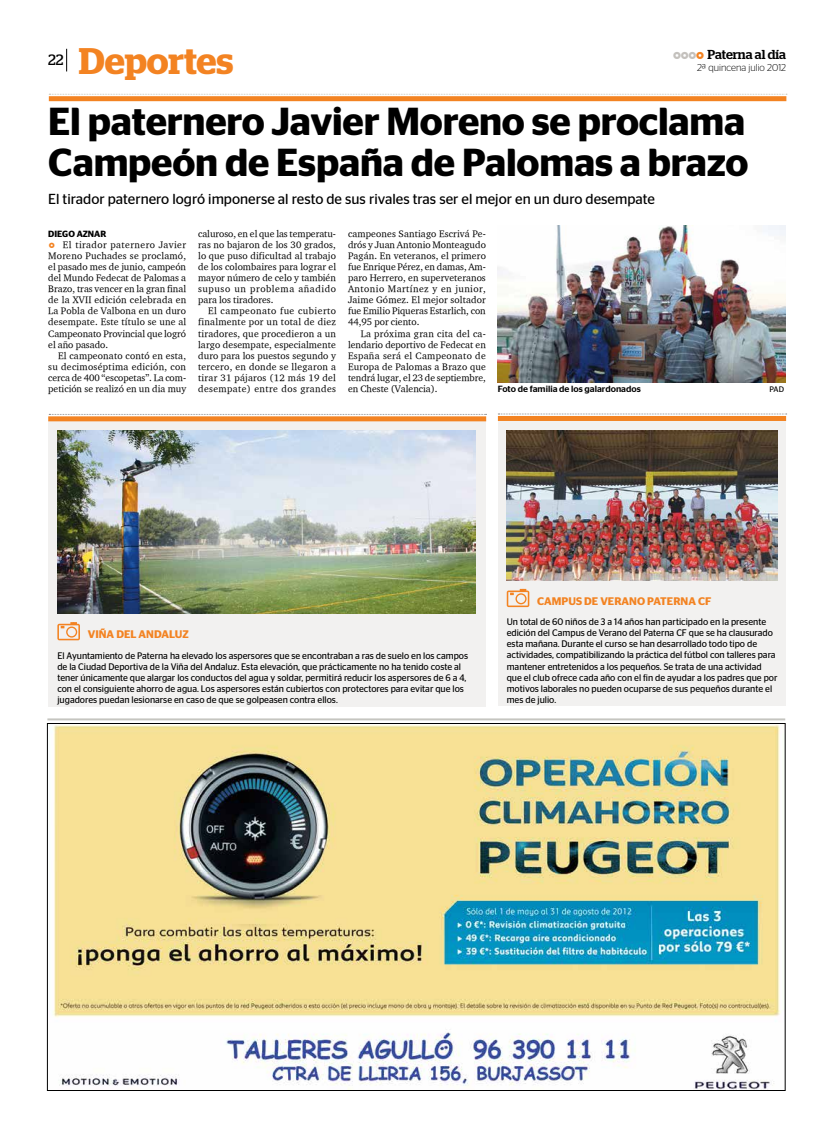
<style>
.page{position:relative;width:823px;height:1134px;background:#fff}
.page>*{position:absolute;margin:0;border:0;box-sizing:border-box;transform-origin:0 0}
.t1{font:600 39px/41px "Stag Sans";letter-spacing:-.005em;color:#000}
.t2{font:600 37px "Stag";color:#f38322}
.t3{font:15px "Stag";color:#000}
.t4{font:14.5px "Stag Sans";color:#000}
.t5{font:500 13px "Stag";color:#000}
.t6{font:600 11px "Stag Sans";color:#f38322}
.t7{font:300 10px "Stag Sans";color:#000}
.t8{font:9.7px/11.1px "Charter ITCTT";color:#000;text-align:justify}
.t9{font:9.5px/11.1px "Stag Sans";color:#000;scale:.96 1}
.t10{font:500 9px "Stag Sans";color:#000}
.t11{font:600 9px "Stag Sans";color:#000}
.t12{font:8px "Stag Sans";color:#000}
.s1{font-family:"Fedra Sans Bold Expert";color:#f38322}
.s2{font-family:"Fedra Sans Bold Expert";font-weight:400;color:#c4c1bd}
.s3{font-family:"Fedra Sans Bold Expert";font-weight:400;color:#f38322}
</style>
<div class="page">
<svg style="left:66px;top:49px;width:1px;height:22px"></svg>
<div style="left:49px;top:96px;width:736px;height:5px;background:#f38322"></div>
<svg style="left:49px;top:94px;width:737px;height:1px"></svg>
<img style="left:497px;top:226px;width:288px;height:156px">
<div style="left:498px;top:419px;width:287px;height:287px;background:#f2f1f0"></div>
<img style="left:506px;top:430px;width:271px;height:150px">
<svg style="left:506px;top:589px;width:23px;height:18px"></svg>
<div style="left:497px;top:416px;width:288px;height:5px;background:#f38322"></div>
<svg style="left:498px;top:414px;width:288px;height:1px"></svg>
<img style="left:53px;top:725px;width:728px;height:364px">
<hr style="left:47px;top:718px;width:737px;height:2px;background:#c5c5c0">
<div style="left:48px;top:420px;width:438px;height:286px;background:#f2f1f0"></div>
<img style="left:58px;top:431px;width:417px;height:182px">
<svg style="left:57px;top:622px;width:23px;height:18px"></svg>
<div style="left:48px;top:416px;width:438px;height:5px;background:#f38322"></div>
<svg style="left:49px;top:414px;width:437px;height:1px"></svg>
<h2 class="t2" style="left:79px;top:40px;width:156px">Deportes</h2>
<h1 class="t1" style="left:48px;top:100px;width:701px">El paternero Javier Moreno se proclama<br>Campeón de España de Palomas a brazo</h1>
<h3 class="t4" style="left:48px;top:191px;width:607px">El tirador paternero logró imponerse al resto de sus rivales tras ser el mejor en un duro desempate</h3>
<p class="t11" style="left:48px;top:228px;width:60px">DIEGO AZNAR</p>
<p class="t8" style="left:48px;top:239px;width:139px"><span class="s1">o</span> El tirador paternero Javier Moreno Puchades se proclamó, el pasado mes de junio, campeón del Mundo Fedecat de Palomas a Brazo, tras vencer en la gran final de la XVII edición celebrada en La Pobla de Valbona en un duro desempate. Este título se une al Campeonato Provincial que logró el año pasado.</p>
<p class="t8" style="left:48px;top:350px;width:139px;text-indent:10px">El campeonato contó en esta, su decimoséptima edición, con cerca de 400 “escopetas”. La com&shy;petición se realizó en un dia muy</p>
<h3 class="t5" style="left:672px;top:47px;width:115px"><span class="s2">ooo</span><span class="s3">o</span> Paterna al día</h3>
<h3 class="t3" style="left:48px;top:51px;width:17px">22</h3>
<p class="t7" style="left:696px;top:62px;width:90px">2ª quincena julio 2012</p>
<p class="t8" style="left:348px;top:227px;width:139px">campeones Santiago Escrivá Pe&shy;drós y Juan Antonio Monteagudo Pagán. En veteranos, el primero fue Enrique Pérez, en damas, Am&shy;paro Herrero, en superveteranos Antonio Martínez y en junior, Jaime Gómez. El mejor soltador fue Emilio Piqueras Estarlich, con 44,95 por ciento.</p>
<p class="t8" style="left:348px;top:327px;width:139px;text-indent:13px">La próxima gran cita del ca&shy;lendario deportivo de Fedecat en España será el Campeonato de Europa de Palomas a Brazo que tendrá lugar, el 23 de septiembre, en Cheste (Valencia).</p>
<p class="t8" style="left:198px;top:228px;width:139px">caluroso, en el que las temperatu&shy;ras no bajaron de los 30 grados, lo que puso dificultad al trabajo de los colombaires para lograr el mayor número de celo y también supuso un problema añadido para los tiradores.</p>
<p class="t8" style="left:198px;top:305px;width:139px;text-indent:10px">El campeonato fue cubierto finalmente por un total de diez tiradores, que procedieron a un largo desempate, especialmente duro para los puestos segundo y tercero, en donde se llegaron a tirar 31 pájaros (12 más 19 del desempate) entre dos grandes</p>
<p class="t10" style="left:497px;top:384px;width:144px">Foto de familia de los galardonados</p>
<p class="t12" style="left:769px;top:385px;width:16px">PAD</p>
<p class="t6" style="left:88px;top:628px;width:102px">VIÑA DEL ANDALUZ</p>
<p class="t9" style="left:57px;top:649px;width:429px">El Ayuntamiento de Paterna ha elevado los aspersores que se encontraban a ras de suelo en los campos de la Ciudad Deportiva de la Viña del Andaluz. Esta elevación, que prácticamente no ha tenido coste al tener únicamente que alargar los conductos del agua y soldar, permitirá reducir los aspersores de 6 a 4, con el consiguiente ahorro de agua. Los aspersores están cubiertos con protectores para evitar que los jugadores puedan lesionarse en caso de que se golpeasen contra ellos.</p>
<p class="t6" style="left:537px;top:595px;width:175px">CAMPUS DE VERANO PATERNA CF</p>
<p class="t9" style="left:506px;top:616px;width:283px">Un total de 60 niños de 3 a 14 años han participado en la presente edición del Campus de Verano del Paterna CF que se ha clausurado esta mañana. Durante el curso se han desarrollado todo tipo de actividades, compatibilizando la práctica del fútbol con talleres para mantener entretenidos a los pequeños. Se trata de una actividad que el club ofrece cada año con el fin de ayudar a los padres que por motivos laborales no pueden ocuparse de sus pequeños durante el mes de julio.</p>
</div>
